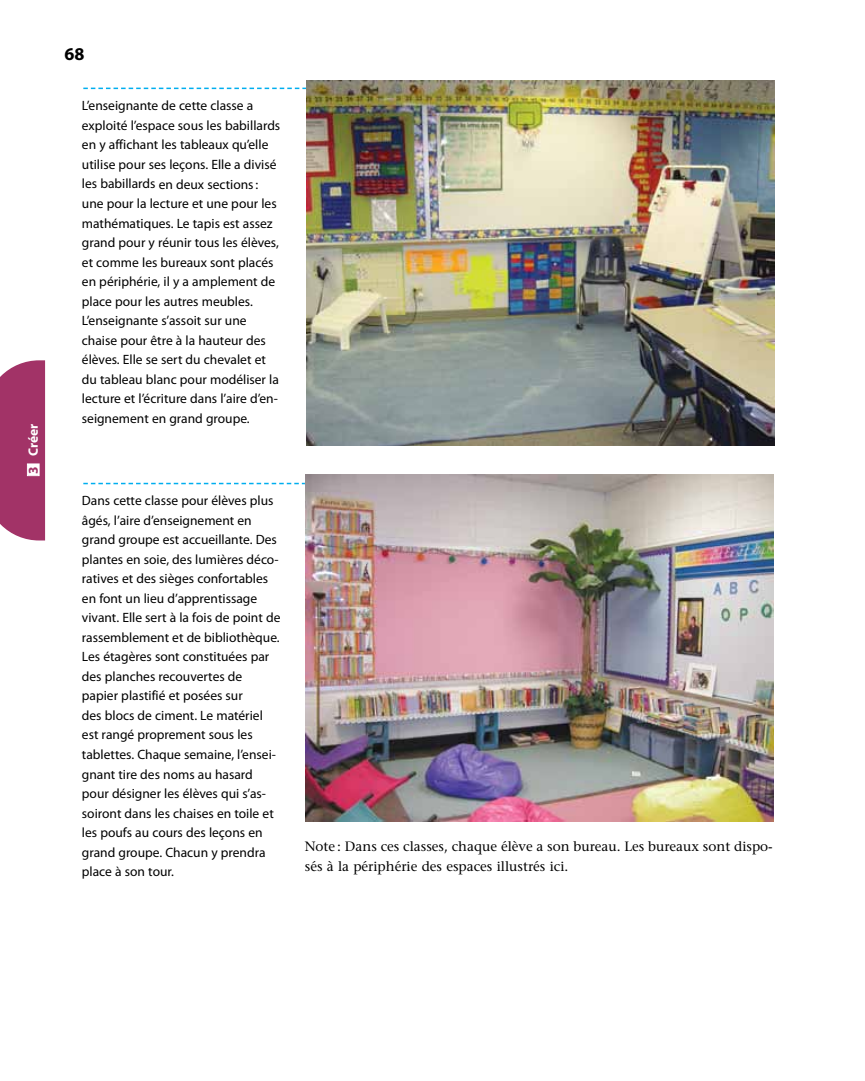
<style>
.page{position:relative;width:865px;height:1081px;background:#fff}
.page>*{position:absolute;margin:0;border:0;box-sizing:border-box;transform-origin:0 0}
.t1{font:700 18px "Myriad Pro";color:#000}
.t2{font:13.5px/19.5px "Myriad Pro";color:#000}
.t3{font:13.5px/19.5px "Stone Serif";color:#000}
.t4{font:700 13.5px "Myriad Pro";color:#fff}
.t5{font:700 13.5px "Myriad Pro";color:#a23367}
</style>
<div class="page">
<svg style="left:83px;top:482px;width:222px;height:2px"></svg>
<svg style="left:83px;top:88px;width:223px;height:1px"></svg>
<div style="left:0;top:360px;width:45px;height:180px;background:#a23367"></div>
<div style="left:28px;top:464px;width:11px;height:11px;background:#fff"></div>
<div style="left:27px;top:463px;width:12px;height:13px;border:1px solid #fff"></div>
<img style="left:306px;top:81px;width:468px;height:364px">
<img style="left:305px;top:474px;width:468px;height:346px">
<p class="t4" style="left:28px;top:456px;width:34px;rotate:-90deg">Créer</p>
<p class="t5" style="left:28px;top:473px;width:9px;rotate:-90deg">3</p>
<h1 class="t1" style="left:64px;top:47px;width:21px">68</h1>
<p class="t2" style="left:82px;top:97px;width:200px">L’enseignante de cette classe a exploité l’espace sous les babillards en y affichant les tableaux qu’elle utilise pour ses leçons. Elle a divisé les babillards en deux sections : une pour la lecture et une pour les mathématiques. Le tapis est assez grand pour y réunir tous les élèves, et comme les bureaux sont placés en périphérie, il y a amplement de place pour les autres meubles.<br>L’enseignante s’assoit sur une chaise pour être à la hauteur des élèves. Elle se sert du chevalet et du tableau blanc pour modéliser la lecture et l’écriture dans l’aire d’en&shy;seignement en grand groupe.</p>
<p class="t2" style="left:82px;top:492px;width:200px">Dans cette classe pour élèves plus âgés, l’aire d’enseignement en grand groupe est accueillante. Des plantes en soie, des lumières déco&shy;ratives et des sièges confortables en font un lieu d’apprentissage vivant. Elle sert à la fois de point de rassemblement et de bibliothèque.<br>Les étagères sont constituées par des planches recouvertes de papier plastifié et posées sur<br>des blocs de ciment. Le matériel est rangé proprement sous les tablettes. Chaque semaine, l’ensei&shy;gnant tire des noms au hasard pour désigner les élèves qui s’as&shy;soiront dans les chaises en toile et les poufs au cours des leçons en grand groupe. Chacun y prendra place à son tour.</p>
<p class="t3" style="left:305px;top:838px;width:469px">Note : Dans ces classes, chaque élève a son bureau. Les bureaux sont dispo&shy;sés à la périphérie des espaces illustrés ici.</p>
</div>
